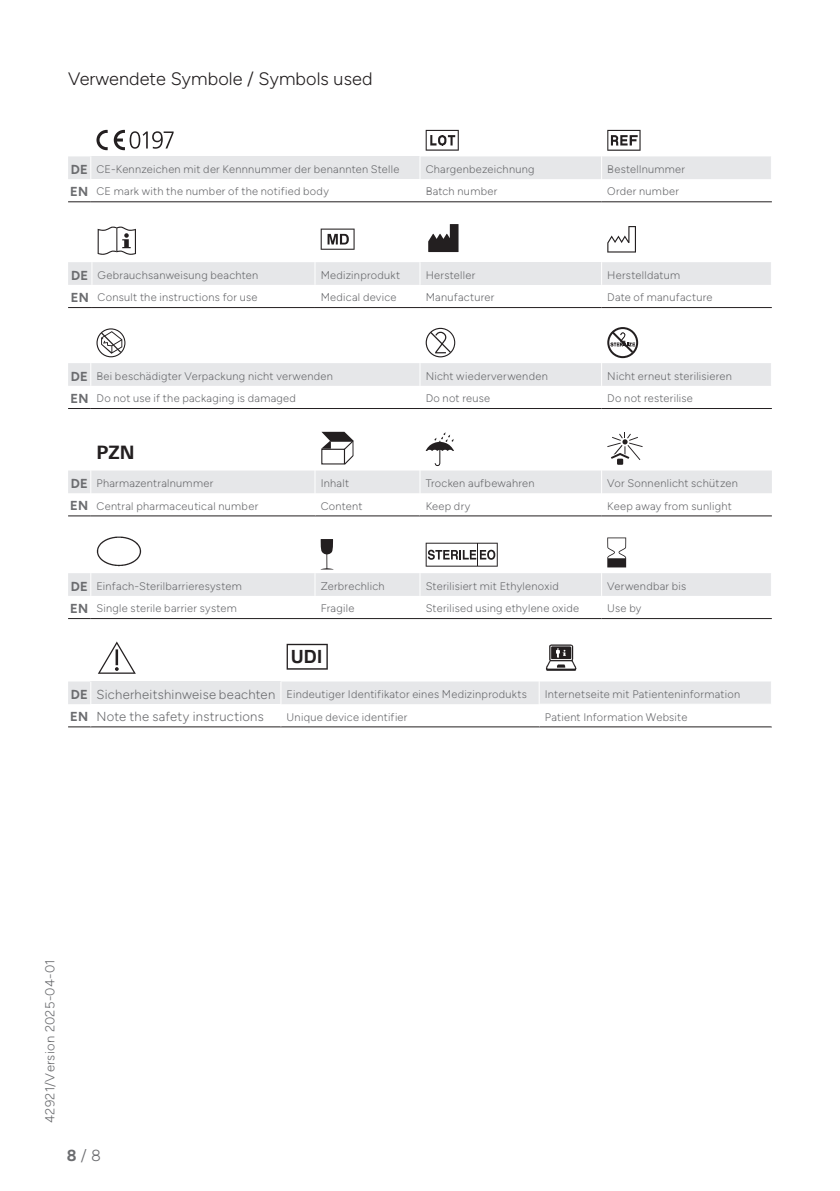
<style>
.page{position:relative;width:840px;height:1191px;background:#fff}
.page>*{position:absolute;margin:0;border:0;box-sizing:border-box;transform-origin:0 0}
.t1{font:700 20px "Frutiger Next LTW1 G";color:#231f20}
.t2{font:700 18.2px "Arial";color:#231f20}
.t3{font:300 18px "Figtree";letter-spacing:.005em;color:#231f20}
.t4{font:300 16px "Figtree";color:#6c6d70}
.t5{font:300 13px "Figtree";letter-spacing:.02em;color:#6c6d70}
.t6{font:300 11px "Figtree";letter-spacing:.025em;color:#6c6d70}
.s1{font-weight:700;font-size:13px}
.s2{font-size:13px}
.s3{font-weight:700}
</style>
<div class="page">
<svg style="left:68px;top:130px;width:703px;height:72px"></svg>
<svg style="left:68px;top:327px;width:703px;height:82px"></svg>
<svg style="left:68px;top:431px;width:703px;height:85px"></svg>
<div style="left:616px;top:458px;width:7px;height:7px;background:#231f20"></div>
<svg style="left:68px;top:681px;width:703px;height:46px"></svg>
<svg style="left:98px;top:642px;width:38px;height:32px"></svg>
<hr style="left:115px;top:649px;width:3px;height:16px;background:#231f20">
<svg style="left:286px;top:644px;width:41px;height:25px"></svg>
<img style="left:545px;top:644px;width:31px;height:27px">
<svg style="left:68px;top:262px;width:703px;height:46px"></svg>
<hr style="left:315px;top:307px;width:105px;height:1px;background:#231f20">
<svg style="left:98px;top:227px;width:38px;height:28px"></svg>
<svg style="left:320px;top:229px;width:34px;height:21px"></svg>
<img style="left:428px;top:224px;width:31px;height:29px">
<svg style="left:607px;top:226px;width:28px;height:26px"></svg>
<svg style="left:68px;top:537px;width:703px;height:82px"></svg>
<h3 class="t3" style="left:68px;top:69px;width:306px">Verwendete Symbole / Symbols used</h3>
<p class="t6" style="left:71px;top:163px;width:330px"><span class="s1">DE</span> CE-Kennzeichen mit der Kennnummer der benannten Stelle</p>
<p class="t6" style="left:425px;top:163px;width:110px">Chargenbezeichnung</p>
<p class="t6" style="left:607px;top:163px;width:79px">Bestellnummer</p>
<p class="t6" style="left:70px;top:185px;width:260px"><span class="s1">EN</span> CE mark with the number of the notified body</p>
<p class="t6" style="left:425px;top:185px;width:73px">Batch number</p>
<p class="t6" style="left:607px;top:185px;width:73px">Order number</p>
<p class="t6" style="left:71px;top:269px;width:188px"><span class="s1">DE</span> Gebrauchsanweisung beachten</p>
<p class="t6" style="left:320px;top:269px;width:81px">Medizinprodukt</p>
<p class="t6" style="left:425px;top:269px;width:51px">Hersteller</p>
<p class="t6" style="left:607px;top:269px;width:74px">Herstelldatum</p>
<p class="t6" style="left:71px;top:291px;width:188px"><span class="s1">EN</span> Consult the instructions for use</p>
<p class="t6" style="left:320px;top:291px;width:77px">Medical device</p>
<p class="t6" style="left:425px;top:291px;width:70px">Manufacturer</p>
<p class="t6" style="left:607px;top:291px;width:107px">Date of manufacture</p>
<p class="t6" style="left:71px;top:370px;width:264px"><span class="s1">DE</span> Bei beschädigter Verpackung nicht verwenden</p>
<p class="t6" style="left:425px;top:370px;width:124px">Nicht wiederverwenden</p>
<p class="t6" style="left:607px;top:370px;width:126px">Nicht erneut sterilisieren</p>
<p class="t6" style="left:70px;top:392px;width:227px"><span class="s1">EN</span> Do not use if the packaging is damaged</p>
<p class="t6" style="left:425px;top:392px;width:66px">Do not reuse</p>
<p class="t6" style="left:607px;top:392px;width:87px">Do not resterilise</p>
<h1 class="t1" style="left:96px;top:441px;width:40px">PZN</h1>
<p class="t6" style="left:71px;top:477px;width:144px"><span class="s1">DE</span> Pharmazentralnummer</p>
<p class="t6" style="left:320px;top:477px;width:30px">Inhalt</p>
<p class="t6" style="left:425px;top:477px;width:110px">Trocken aufbewahren</p>
<p class="t6" style="left:607px;top:477px;width:132px">Vor Sonnenlicht schützen</p>
<p class="t6" style="left:70px;top:499px;width:189px"><span class="s1">EN</span> Central pharmaceutical number</p>
<p class="t6" style="left:320px;top:499px;width:43px">Content</p>
<p class="t6" style="left:425px;top:499px;width:46px">Keep dry</p>
<p class="t6" style="left:607px;top:499px;width:126px">Keep away from sunlight</p>
<p class="t6" style="left:71px;top:580px;width:173px"><span class="s1">DE</span> Einfach-Sterilbarrieresystem</p>
<p class="t6" style="left:320px;top:580px;width:66px">Zerbrechlich</p>
<p class="t6" style="left:425px;top:580px;width:134px">Sterilisiert mit Ethylenoxid</p>
<p class="t6" style="left:607px;top:580px;width:80px">Verwendbar bis</p>
<p class="t6" style="left:70px;top:602px;width:168px"><span class="s1">EN</span> Single sterile barrier system</p>
<p class="t6" style="left:320px;top:602px;width:35px">Fragile</p>
<p class="t6" style="left:425px;top:602px;width:155px">Sterilised using ethylene oxide</p>
<p class="t6" style="left:607px;top:602px;width:36px">Use by</p>
<h2 class="t2" style="left:290px;top:644px;width:33px">UDI</h2>
<p class="t6" style="left:71px;top:688px;width:457px"><span class="s1">DE</span> <span class="s2">Sicherheitshinweise beachten</span> Eindeutiger Identifikator eines Medizinprodukts</p>
<p class="t6" style="left:544px;top:688px;width:197px">Internetseite mit Patienteninformation</p>
<p class="t5" style="left:70px;top:709px;width:195px"><span class="s3">EN</span> Note the safety instructions</p>
<p class="t6" style="left:286px;top:710px;width:122px">Unique device identifier</p>
<p class="t6" style="left:544px;top:710px;width:144px">Patient Information Website</p>
<p class="t5" style="left:43px;top:1123px;width:165px;rotate:-90deg">42921/Version 2025-04-01</p>
<h3 class="t4" style="left:67px;top:1146px;width:35px"><span class="s3">8</span> / 8</h3>
</div>
